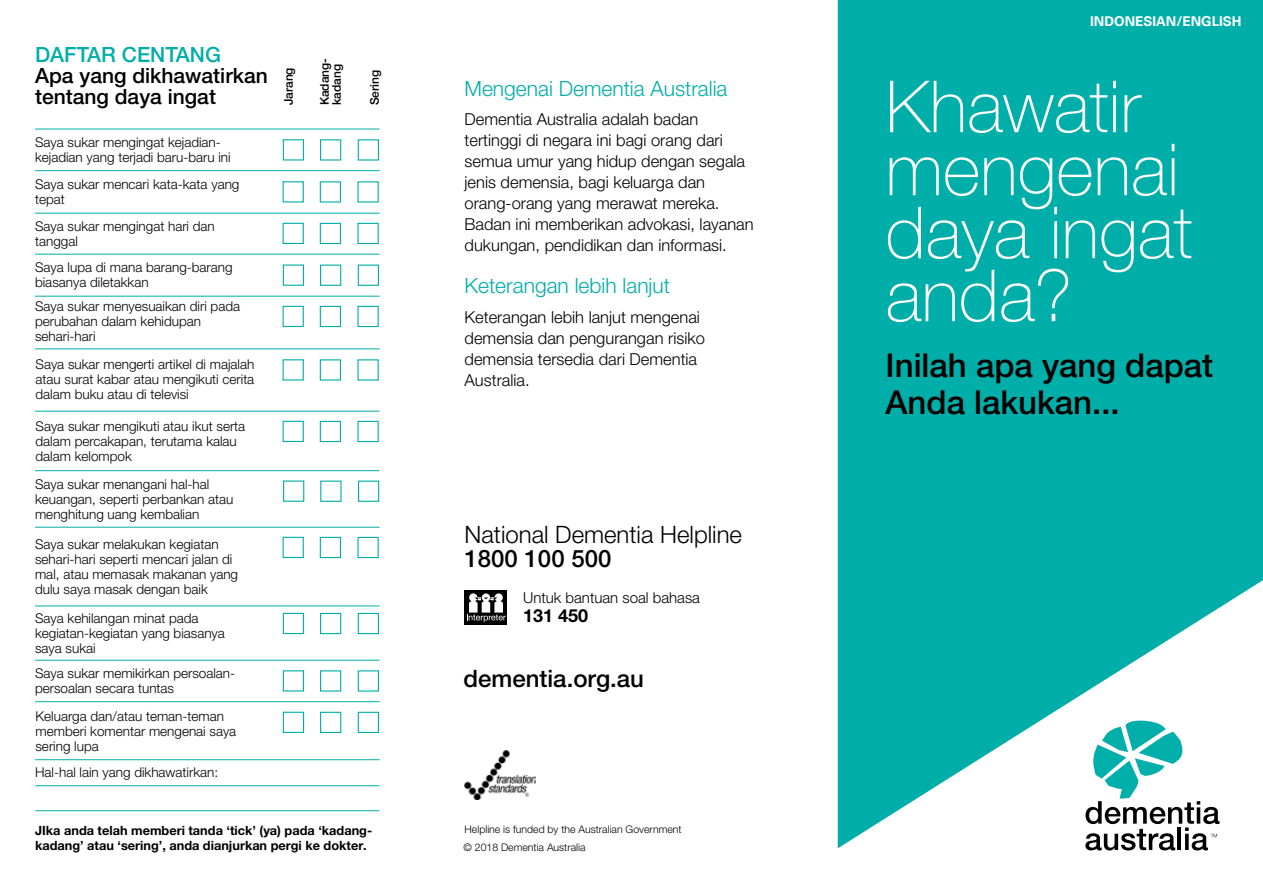
<style>
.page{position:relative;width:1263px;height:893px;background:#fff}
.page>*{position:absolute;margin:0;border:0;box-sizing:border-box;transform-origin:0 0}
.t1{font:100 72px/63px "Helvetica Neue LT Pro";color:#fff}
.t2{font:500 33px/37.5px "Helvetica Neue LT Pro";color:#000}
.t3{font:500 24px "Helvetica Neue LT Pro";color:#000}
.t4{font:300 24px "Helvetica Neue LT Pro";color:#000}
.t5{font:300 21px "Helvetica Neue LT Pro";color:#00aea9}
.t6{font:500 21px/21px "Helvetica Neue LT Pro";color:#000}
.t7{font:500 21px "Helvetica Neue LT Pro";color:#00aea9}
.t8{font:700 18px "Helvetica Neue LT Pro";color:#000}
.t9{font:300 16.5px/21px "Helvetica Neue LT Pro";color:#000}
.t10{font:300 15px "Helvetica Neue LT Pro";color:#000}
.t11{font:300 13.5px/15px "Helvetica Neue LT Pro";color:#000}
.t12{font:700 13.5px "Univers LT Std";color:#fff}
.t13{font:700 12.75px/15.3px "Helvetica Neue LT Pro";color:#000}
.t14{font:500 12px/12px "Helvetica Neue LT Pro";color:#000}
.t15{font:300 10.5px "Helvetica Neue LT Pro";color:#000}
</style>
<div class="page">
<svg style="left:838px;top:0;width:425px;height:848px;background:#19b6b1"></svg>
<hr style="left:35px;top:785px;width:344px;height:1px;background:#00aea9">
<hr style="left:35px;top:810px;width:344px;height:1px;background:#00aea9">
<svg style="left:282px;top:139px;width:98px;height:594px"></svg>
<hr style="left:35px;top:170px;width:345px;height:1px;background:#00aea9">
<hr style="left:35px;top:129px;width:345px;height:1px;background:#00aea9">
<hr style="left:35px;top:213px;width:345px;height:1px;background:#00aea9">
<hr style="left:35px;top:254px;width:345px;height:1px;background:#00aea9">
<hr style="left:35px;top:296px;width:345px;height:1px;background:#00aea9">
<hr style="left:35px;top:349px;width:345px;height:1px;background:#00aea9">
<hr style="left:35px;top:411px;width:345px;height:1px;background:#00aea9">
<hr style="left:35px;top:470px;width:345px;height:1px;background:#00aea9">
<hr style="left:35px;top:527px;width:345px;height:1px;background:#00aea9">
<hr style="left:35px;top:606px;width:345px;height:1px;background:#00aea9">
<hr style="left:35px;top:660px;width:345px;height:1px;background:#00aea9">
<hr style="left:35px;top:701px;width:345px;height:1px;background:#00aea9">
<hr style="left:35px;top:759px;width:345px;height:1px;background:#00aea9">
<div style="left:465px;top:590px;width:42px;height:35px;background:#000"></div>
<div style="left:495px;top:593px;width:8px;height:9px;background:#fff;border-radius:50%"></div>
<div style="left:469px;top:593px;width:8px;height:9px;background:#fff;border-radius:50%"></div>
<div style="left:482px;top:593px;width:8px;height:9px;background:#fff;border-radius:50%"></div>
<svg style="left:467px;top:597px;width:39px;height:25px"></svg>
<img style="left:465px;top:750px;width:70px;height:49px">
<svg style="left:1085px;top:721px;width:134px;height:129px"></svg>
<h3 class="t7" style="left:35px;top:42px;width:187px">DAFTAR CENTANG</h3>
<h3 class="t6" style="left:35px;top:65px;width:234px">Apa yang dikhawatirkan tentang daya ingat</h3>
<p class="t14" style="left:282px;top:105px;width:40px;rotate:-90deg">Jarang</p>
<p class="t14" style="left:318px;top:105px;width:49px;rotate:-90deg">Kadang&shy;kadang</p>
<p class="t11" style="left:35px;top:134px;width:197px">Saya sukar mengingat kejadian&shy;kejadian yang terjadi baru-baru ini</p>
<p class="t11" style="left:35px;top:177px;width:206px">Saya sukar mencari kata-kata yang tepat</p>
<p class="t11" style="left:35px;top:218px;width:181px">Saya sukar mengingat hari dan tanggal</p>
<p class="t11" style="left:35px;top:260px;width:199px">Saya lupa di mana barang-barang biasanya diletakkan</p>
<p class="t11" style="left:35px;top:298px;width:207px">Saya sukar menyesuaikan diri pada perubahan dalam kehidupan sehari-hari</p>
<p class="t11" style="left:35px;top:357px;width:220px;text-align:justify">Saya sukar mengerti artikel di majalah atau surat kabar atau mengikuti cerita dalam buku atau di televisi</p>
<p class="t11" style="left:35px;top:418px;width:211px">Saya sukar mengikuti atau ikut serta dalam percakapan, terutama kalau dalam kelompok</p>
<p class="t11" style="left:35px;top:476px;width:200px">Saya sukar menangani hal-hal keuangan, seperti perbankan atau menghitung uang kembalian</p>
<p class="t11" style="left:35px;top:537px;width:205px">Saya sukar melakukan kegiatan sehari-hari seperti mencari jalan di mal, atau memasak makanan yang dulu saya masak dengan baik</p>
<p class="t11" style="left:35px;top:611px;width:191px">Saya kehilangan minat pada kegiatan-kegiatan yang biasanya saya sukai</p>
<p class="t11" style="left:35px;top:666px;width:202px">Saya sukar memikirkan persoalan&shy;persoalan secara tuntas</p>
<p class="t11" style="left:35px;top:709px;width:202px">Keluarga dan/atau teman-teman memberi komentar mengenai saya sering lupa</p>
<p class="t11" style="left:35px;top:765px;width:185px">Hal-hal lain yang dikhawatirkan:</p>
<p class="t14" style="left:368px;top:105px;width:37px;rotate:-90deg">Sering</p>
<p class="t13" style="left:35px;top:823px;width:339px">JIka anda telah memberi tanda ‘tick’ (ya) pada ‘kadang&shy;kadang’ atau ‘sering’, anda dianjurkan pergi ke dokter.</p>
<h3 class="t5" style="left:465px;top:75px;width:264px">Mengenai Dementia Australia</h3>
<p class="t9" style="left:465px;top:109px;width:291px">Dementia Australia adalah badan tertinggi di negara ini bagi orang dari semua umur yang hidup dengan segala jenis demensia, bagi keluarga dan orang-orang yang merawat mereka.<br>Badan ini memberikan advokasi, layanan dukungan, pendidikan dan informasi.</p>
<h3 class="t5" style="left:465px;top:273px;width:207px">Keterangan lebih lanjut</h3>
<p class="t9" style="left:465px;top:306px;width:242px">Keterangan lebih lanjut mengenai demensia dan pengurangan risiko demensia tersedia dari Dementia<br>Australia.</p>
<h3 class="t4" style="left:465px;top:520px;width:279px">National Dementia Helpline</h3>
<h3 class="t3" style="left:465px;top:544px;width:148px">1800 100 500</h3>
<p class="t10" style="left:523px;top:588px;width:178px">Untuk bantuan soal bahasa</p>
<h3 class="t8" style="left:523px;top:605px;width:67px">131 450</h3>
<h3 class="t3" style="left:463px;top:664px;width:182px">dementia.org.au</h3>
<p class="t15" style="left:465px;top:823px;width:219px">Helpline is funded by the Australian Government</p>
<p class="t15" style="left:463px;top:841px;width:123px">© 2018 Dementia Australia</p>
<p class="t12" style="left:1090px;top:13px;width:153px">INDONESIAN/ENGLISH</p>
<h1 class="t1" style="left:885px;top:75px;width:308px">Khawatir mengenai daya ingat anda?</h1>
<h2 class="t2" style="left:885px;top:346px;width:329px">Inilah apa yang dapat<br>Anda lakukan...</h2>
</div>
